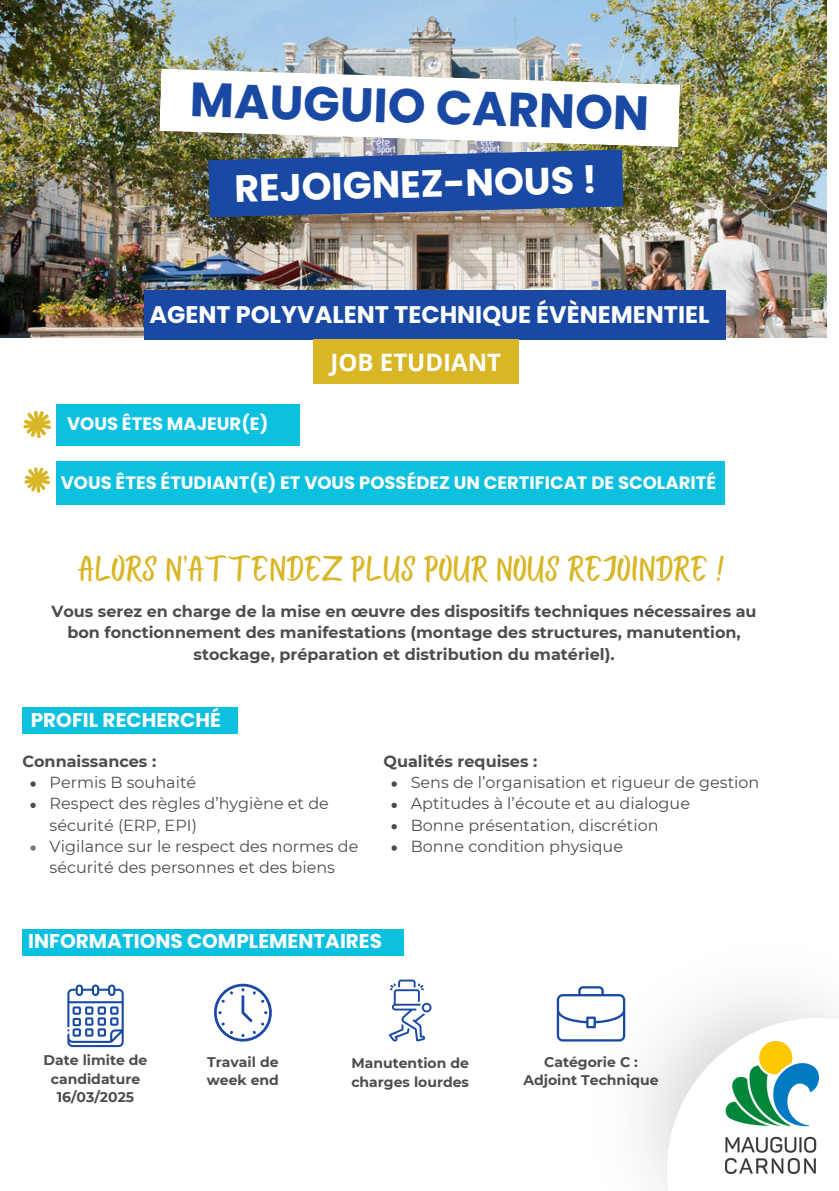
<style>
.page{position:relative;width:839px;height:1191px;background:#fff}
.page>*{position:absolute;margin:0;border:0;box-sizing:border-box;transform-origin:0 0}
.t1{font:700 48px "Poppins";color:#1a49a4}
.t2{font:700 38px "Poppins";color:#fff}
.t3{font:36px "Bright Sunshine Cap";color:#d8b625}
.t4{font:700 24px "Poppins";color:#fff}
.t5{font:700 24px "Open Sans";color:#fff}
.t6{font:700 20px "Poppins";color:#fff}
.t7{font:700 18px "Poppins";color:#fff}
.t8{font:16px/21.4px "Montserrat";color:#4d4d4d}
.t9{font:700 16px/21.4px "Montserrat";color:#4d4d4d;text-align:center}
.t10{font:700 14px/18.6px "Montserrat";color:#4d4d4d;text-align:center}
</style>
<div class="page">
<img style="left:0;top:0;width:826px;height:337px">
<svg style="left:667px;top:1018px;width:171px;height:173px"></svg>
<img style="left:725px;top:1041px;width:93px;height:132px">
<img style="left:159px;top:69px;width:521px;height:78px">
<svg style="left:208px;top:149px;width:415px;height:68px;background:#2f559d"></svg>
<div style="left:144px;top:290px;width:581px;height:49px;background:#1a49a4"></div>
<div style="left:313px;top:339px;width:205px;height:45px;background:#d8b625"></div>
<div style="left:57px;top:404px;width:243px;height:41px;background:#0cc0df"></div>
<svg style="left:23px;top:411px;width:28px;height:27px"></svg>
<div style="left:57px;top:462px;width:668px;height:43px;background:#0cc0df"></div>
<svg style="left:24px;top:467px;width:26px;height:26px"></svg>
<div style="left:22px;top:707px;width:216px;height:27px;background:#0cc0df"></div>
<svg style="left:30px;top:781px;width:6px;height:6px"></svg>
<svg style="left:30px;top:803px;width:6px;height:5px"></svg>
<svg style="left:30px;top:845px;width:6px;height:6px"></svg>
<svg style="left:391px;top:781px;width:6px;height:6px"></svg>
<svg style="left:391px;top:803px;width:6px;height:5px"></svg>
<svg style="left:391px;top:824px;width:6px;height:5px"></svg>
<svg style="left:391px;top:845px;width:6px;height:6px"></svg>
<div style="left:22px;top:930px;width:382px;height:26px;background:#0cc0df"></div>
<svg style="left:214px;top:984px;width:58px;height:57px"></svg>
<svg style="left:556px;top:986px;width:69px;height:55px"></svg>
<svg style="left:389px;top:980px;width:42px;height:61px"></svg>
<svg style="left:67px;top:985px;width:56px;height:62px"></svg>
<p class="t1" style="left:191px;top:65px;width:460px;rotate:2deg">MAUGUIO CARNON</p>
<h1 class="t2" style="left:234px;top:161px;width:364px;rotate:-1deg">REJOIGNEZ-NOUS !</h1>
<h2 class="t4" style="left:149px;top:298px;width:561px">AGENT POLYVALENT TECHNIQUE ÉVÈNEMENTIEL</h2>
<h4 class="t5" style="left:330px;top:345px;width:172px">JOB ETUDIANT</h4>
<h4 class="t7" style="left:67px;top:411px;width:203px">VOUS ÊTES MAJEUR(E)</h4>
<p class="t7" style="left:61px;top:470px;width:656px">VOUS ÊTES ÉTUDIANT(E) ET VOUS POSSÉDEZ UN CERTIFICAT DE SCOLARITÉ</p>
<p class="t3" style="left:78px;top:545px;width:647px">ALORS N’ATTENDEZ PLUS POUR NOUS REJOINDRE !</p>
<p class="t9" style="left:51px;top:601px;width:706px">Vous serez en charge de la mise en œuvre des dispositifs techniques nécessaires au bon fonctionnement des manifestations (montage des structures, manutention, stockage, préparation et distribution du matériel).</p>
<h5 class="t6" style="left:31px;top:706px;width:192px">PROFIL RECHERCHÉ</h5>
<p class="t9" style="left:22px;top:750px;width:135px">Connaissances :</p>
<h6 class="t8" style="left:50px;top:772px;width:148px">Permis B souhaité</h6>
<h3 class="t8" style="left:50px;top:793px;width:281px">Respect des règles d’hygiène et de sécurité (ERP, EPI)</h3>
<p class="t8" style="left:50px;top:836px;width:310px">Vigilance sur le respect des normes de sécurité des personnes et des biens</p>
<h5 class="t9" style="left:383px;top:750px;width:155px">Qualités requises :</h5>
<p class="t8" style="left:410px;top:772px;width:350px">Sens de l’organisation et rigueur de gestion</p>
<p class="t8" style="left:410px;top:793px;width:281px">Aptitudes à l’écoute et au dialogue</p>
<p class="t8" style="left:410px;top:814px;width:249px">Bonne présentation, discrétion</p>
<p class="t8" style="left:410px;top:836px;width:214px">Bonne condition physique</p>
<p class="t6" style="left:28px;top:927px;width:355px">INFORMATIONS COMPLEMENTAIRES</p>
<p class="t10" style="left:44px;top:1051px;width:105px">Date limite de candidature<br>16/03/2025</p>
<p class="t10" style="left:207px;top:1052px;width:74px;text-align:left">Travail de week end</p>
<p class="t10" style="left:351px;top:1054px;width:119px;text-align:left">Manutention de charges lourdes</p>
<p class="t10" style="left:523px;top:1052px;width:137px">Catégorie C :<br>Adjoint Technique</p>
</div>
